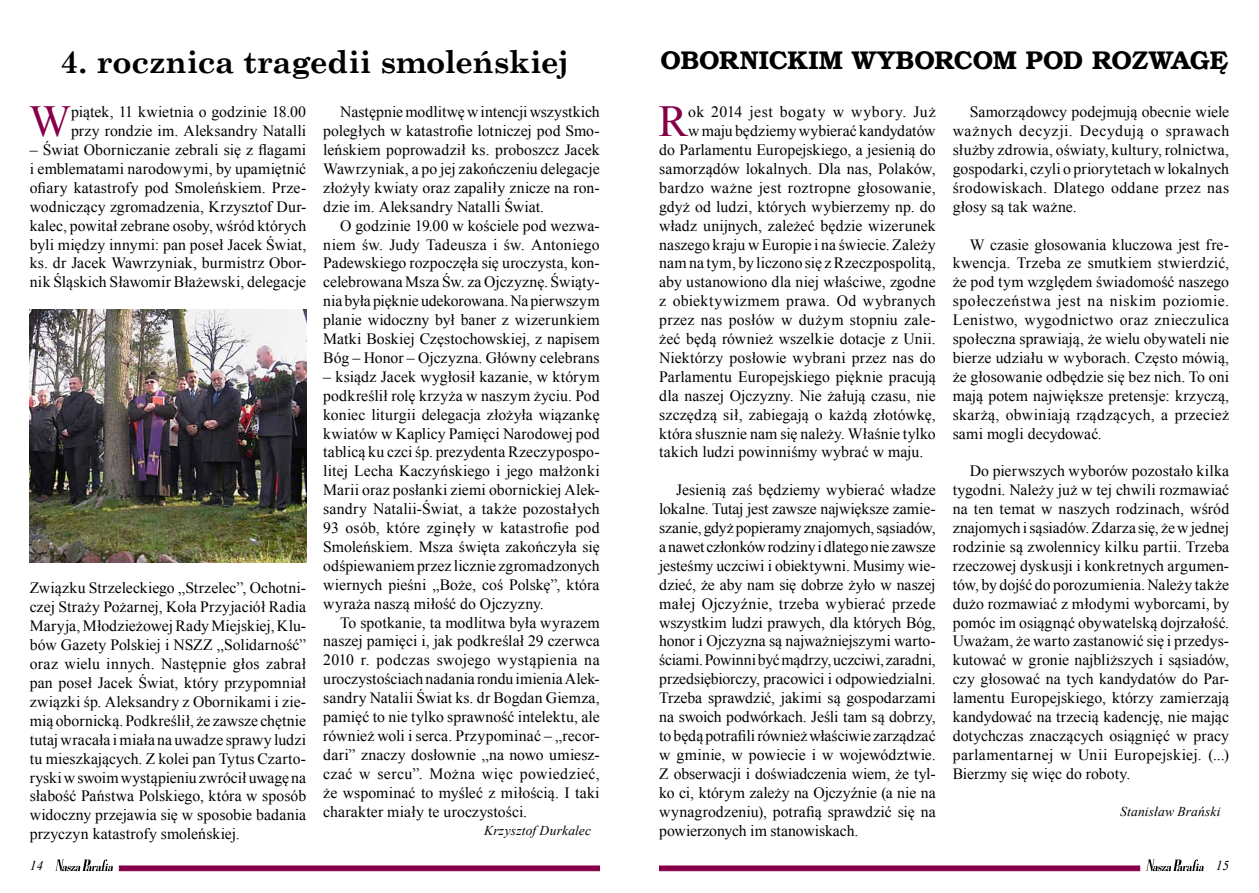
<style>
.page{position:relative;width:1259px;height:893px;background:#fff}
.page>*{position:absolute;margin:0;border:0;box-sizing:border-box;transform-origin:0 0}
.t1{font:44.25px "Times New Roman";color:#860049}
.t2{font:700 31.5px "Century Schoolbook";letter-spacing:-.01em;color:#000}
.t3{font:700 25.5px "Brooklyn";color:#000}
.t4{font:15.75px/18.9px "Times New Roman";letter-spacing:.005em;color:#000;text-align:justify}
.t5{font:15.75px "Times New Roman";letter-spacing:.035em;color:#000}
.t6{font:italic 13.5px "Times New Roman";letter-spacing:.015em;color:#000}
</style>
<div class="page">
<svg style="left:1146px;top:859px;width:57px;height:12px"></svg>
<svg style="left:659px;top:866px;width:481px;height:5px;background:#87034b"></svg>
<svg style="left:55px;top:859px;width:58px;height:12px"></svg>
<svg style="left:119px;top:866px;width:481px;height:5px;background:#87034b"></svg>
<img style="left:30px;top:309px;width:276px;height:253px">
<h2 class="t2" style="left:60px;top:43px;width:510px">4. rocznica tragedii smoleńskiej</h2>
<h1 class="t1" style="left:29px;top:92px;width:43px">W</h1>
<p class="t4" style="left:71px;top:102px;width:237px">piątek, 11 kwietnia o godzinie 18.00 przy rondzie im. Aleksandry Natalli</p>
<p class="t4" style="left:30px;top:140px;width:278px">– Świat Oborniczanie zebrali się z flagami i emblematami narodowymi, by upamiętnić ofiary katastrofy pod Smoleńskiem. Prze&shy;wodniczący zgromadzenia, Krzysztof Dur&shy;kalec, powitał zebrane osoby, wśród których byli między innymi: pan poseł Jacek Świat, ks. dr Jacek Wawrzyniak, burmistrz Obor&shy;nik Śląskich Sławomir Błażewski, delegacje</p>
<p class="t4" style="left:30px;top:578px;width:278px">Związku Strzeleckiego „Strzelec”, Ochotni&shy;czej Straży Pożarnej, Koła Przyjaciół Radia Maryja, Młodzieżowej Rady Miejskiej, Klu&shy;bów Gazety Polskiej i NSZZ „Solidarność” oraz wielu innych. Następnie głos zabrał pan poseł Jacek Świat, który przypomniał związki śp. Aleksandry z Obornikami i zie&shy;mią obornicką. Podkreślił, że zawsze chętnie tutaj wracała i miała na uwadze sprawy ludzi tu mieszkających. Z kolei pan Tytus Czarto&shy;ryski w swoim wystąpieniu zwrócił uwagę na słabość Państwa Polskiego, która w sposób widoczny przejawia się w sposobie badania przyczyn katastrofy smoleńskiej.</p>
<p class="t4" style="left:323px;top:102px;width:278px;text-indent:17px">Następnie modlitwę w intencji wszystkich poległych w katastrofie lotniczej pod Smo&shy;leńskiem poprowadził ks. proboszcz Jacek Wawrzyniak, a po jej zakończeniu delegacje złożyły kwiaty oraz zapaliły znicze na ron&shy;dzie im. Aleksandry Natalli Świat.</p>
<p class="t4" style="left:323px;top:216px;width:278px;text-indent:17px">O godzinie 19.00 w kościele pod wezwa&shy;niem św. Judy Tadeusza i św. Antoniego Padewskiego rozpoczęła się uroczysta, kon&shy;celebrowana Msza Św. za Ojczyznę. Świąty&shy;nia była pięknie udekorowana. Na pierwszym planie widoczny był baner z wizerunkiem Matki Boskiej Częstochowskiej, z napisem Bóg – Honor – Ojczyzna. Główny celebrans</p>
<p class="t4" style="left:323px;top:367px;width:278px">– ksiądz Jacek wygłosił kazanie, w którym podkreślił rolę krzyża w naszym życiu. Pod koniec liturgii delegacja złożyła wiązankę kwiatów w Kaplicy Pamięci Narodowej pod tablicą ku czci śp. prezydenta Rzeczypospo&shy;litej Lecha Kaczyńskiego i jego małżonki Marii oraz posłanki ziemi obornickiej Alek&shy;sandry Natalii-Świat, a także pozostałych 93 osób, które zginęły w katastrofie pod Smoleńskiem. Msza święta zakończyła się odśpiewaniem przez licznie zgromadzonych wiernych pieśni „Boże, coś Polskę”, która wyraża naszą miłość do Ojczyzny.</p>
<p class="t4" style="left:323px;top:613px;width:278px;text-indent:17px">To spotkanie, ta modlitwa była wyrazem naszej pamięci i, jak podkreślał 29 czerwca 2010 r. podczas swojego wystąpienia na uroczystościach nadania rondu imienia Alek&shy;sandry Natalii Świat ks. dr Bogdan Giemza, pamięć to nie tylko sprawność intelektu, ale również woli i serca. Przypominać – „recor&shy;dari” znaczy dosłownie „na nowo umiesz&shy;czać w sercu”. Można więc powiedzieć, że wspominać to myśleć z miłością. I taki charakter miały te uroczystości.</p>
<p class="t6" style="left:484px;top:821px;width:108px">Krzysztof Durkalec</p>
<h3 class="t3" style="left:660px;top:45px;width:569px">OBORNICKIM WYBORCOM POD ROZWAGĘ</h3>
<h1 class="t1" style="left:658px;top:92px;width:31px">R</h1>
<p class="t5" style="left:688px;top:101px;width:249px">ok 2014 jest bogaty w wybory. Już</p>
<p class="t4" style="left:688px;top:121px;width:249px">w maju będziemy wybierać kandydatów</p>
<p class="t4" style="left:659px;top:140px;width:278px">do Parlamentu Europejskiego, a jesienią do</p>
<p class="t4" style="left:659px;top:159px;width:278px">samorządów lokalnych. Dla nas, Polaków,</p>
<p class="t4" style="left:659px;top:178px;width:278px">bardzo ważne jest roztropne głosowanie,</p>
<p class="t4" style="left:659px;top:197px;width:278px">gdyż od ludzi, których wybierzemy np. do</p>
<p class="t4" style="left:659px;top:216px;width:278px">władz unijnych, zależeć będzie wizerunek</p>
<p class="t4" style="left:659px;top:235px;width:278px">naszego kraju w Europie i na świecie. Zależy</p>
<p class="t4" style="left:659px;top:253px;width:278px">nam na tym, by liczono się z Rzeczpospolitą,</p>
<p class="t4" style="left:659px;top:272px;width:278px">aby ustanowiono dla niej właściwe, zgodne</p>
<p class="t4" style="left:659px;top:291px;width:278px">z obiektywizmem prawa. Od wybranych</p>
<p class="t4" style="left:659px;top:310px;width:278px">przez nas posłów w dużym stopniu zale-</p>
<p class="t4" style="left:659px;top:329px;width:278px">żeć będą również wszelkie dotacje z Unii.</p>
<p class="t4" style="left:659px;top:348px;width:278px">Niektórzy posłowie wybrani przez nas do</p>
<p class="t4" style="left:659px;top:367px;width:278px">Parlamentu Europejskiego pięknie pracują</p>
<p class="t4" style="left:659px;top:386px;width:278px">dla naszej Ojczyzny. Nie żałują czasu, nie</p>
<p class="t4" style="left:659px;top:405px;width:278px">szczędzą sił, zabiegają o każdą złotówkę,</p>
<p class="t4" style="left:659px;top:424px;width:278px">która słusznie nam się należy. Właśnie tylko</p>
<p class="t4" style="left:659px;top:442px;width:265px">takich ludzi powinniśmy wybrać w maju.</p>
<p class="t4" style="left:659px;top:480px;width:278px;text-indent:17px">Jesienią zaś będziemy wybierać władze lokalne. Tutaj jest zawsze największe zamie&shy;szanie, gdyż popieramy znajomych, sąsiadów, a nawet członków rodziny i dlatego nie zawsze jesteśmy uczciwi i obiektywni. Musimy wie&shy;dzieć, że aby nam się dobrze żyło w naszej małej Ojczyźnie, trzeba wybierać przede wszystkim ludzi prawych, dla których Bóg, honor i Ojczyzna są najważniejszymi warto&shy;ściami. Powinni być mądrzy, uczciwi, zaradni, przedsiębiorczy, pracowici i odpowiedzialni.<br>Trzeba sprawdzić, jakimi są gospodarzami na swoich podwórkach. Jeśli tam są dobrzy, to będą potrafili również właściwie zarządzać w gminie, w powiecie i w województwie.<br>Z obserwacji i doświadczenia wiem, że tyl&shy;ko ci, którym zależy na Ojczyźnie (a nie na wynagrodzeniu), potrafią sprawdzić się na powierzonych im stanowiskach.</p>
<p class="t4" style="left:952px;top:102px;width:278px;text-indent:17px">Samorządowcy podejmują obecnie wiele ważnych decyzji. Decydują o sprawach służby zdrowia, oświaty, kultury, rolnictwa, gospodarki, czyli o priorytetach w lokalnych środowiskach. Dlatego oddane przez nas głosy są tak ważne.</p>
<p class="t4" style="left:952px;top:235px;width:278px;text-indent:17px">W czasie głosowania kluczowa jest fre&shy;kwencja. Trzeba ze smutkiem stwierdzić, że pod tym względem świadomość naszego społeczeństwa jest na niskim poziomie.<br>Lenistwo, wygodnictwo oraz znieczulica społeczna sprawiają, że wielu obywateli nie bierze udziału w wyborach. Często mówią, że głosowanie odbędzie się bez nich. To oni mają potem największe pretensje: krzyczą, skarżą, obwiniają rządzących, a przecież sami mogli decydować.</p>
<p class="t4" style="left:952px;top:461px;width:278px;text-indent:17px">Do pierwszych wyborów pozostało kilka tygodni. Należy już w tej chwili rozmawiać na ten temat w naszych rodzinach, wśród znajomych i sąsiadów. Zdarza się, że w jednej rodzinie są zwolennicy kilku partii. Trzeba rzeczowej dyskusji i konkretnych argumen&shy;tów, by dojść do porozumienia. Należy także dużo rozmawiać z młodymi wyborcami, by pomóc im osiągnąć obywatelską dojrzałość.<br>Uważam, że warto zastanowić się i przedys&shy;kutować w gronie najbliższych i sąsiadów, czy głosować na tych kandydatów do Par&shy;lamentu Europejskiego, którzy zamierzają kandydować na trzecią kadencję, nie mając dotychczas znaczących osiągnięć w pracy parlamentarnej w Unii Europejskiej. (...)<br>Bierzmy się więc do roboty.</p>
<p class="t6" style="left:1120px;top:802px;width:102px">Stanisław Brański</p>
<p class="t6" style="left:30px;top:857px;width:15px">14</p>
<p class="t6" style="left:1215px;top:857px;width:15px">15</p>
</div>
